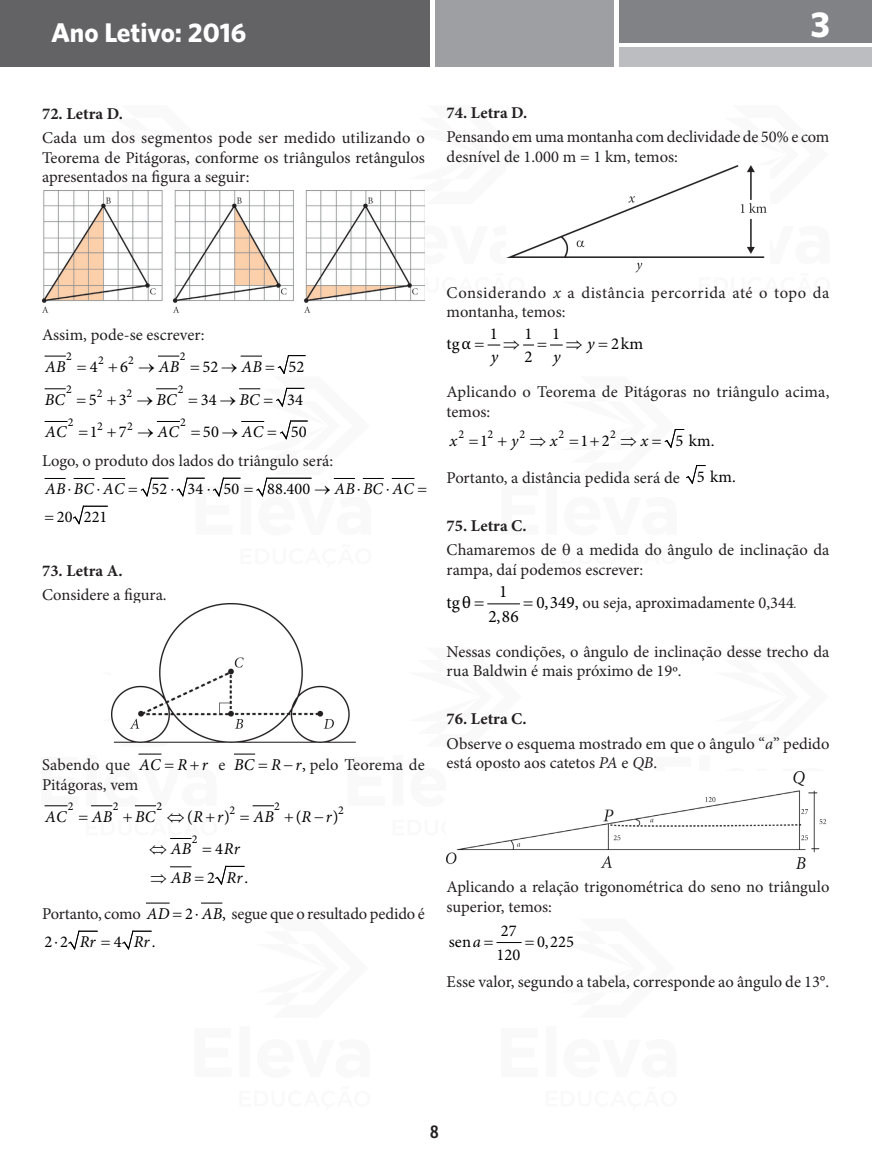
<style>
.page{position:relative;width:872px;height:1170px;background:#fff}
.page>*{position:absolute;margin:0;border:0;box-sizing:border-box;transform-origin:0 0}
.t1{font:700 36px "Whitney";color:#fff}
.t2{font:700 27px "Whitney";color:#fff}
.t3{font:600 18px "Whitney Condensed";color:#231f20}
.t4{font:17.4px "Minion Pro";color:#000001}
.t5{font:16.65px "Minion Pro";color:#000001}
.t6{font:italic 16.65px "Minion Pro";color:#000001}
.Questão{font:16.5px/19.8px "Minion Pro";color:#231f20}
.t7{font:16.5px "Minion Pro";letter-spacing:.005em;color:#000}
.Questão-2{font:16.5px/19.8px "Minion Pro";letter-spacing:.03em;color:#231f20}
.t8{font:italic 16.5px/28.3px "Minion Pro";color:#000}
.Questão-3{font:700 16.5px "Minion Pro";letter-spacing:.005em;color:#231f20}
.t9{font:16.35px "Minion Pro";letter-spacing:.005em;color:#000}
.t10{font:italic 16.35px "Minion Pro";color:#000}
.t11{font:12px "Minion Pro";color:#000}
.s1{font-style:italic}
.s2{color:#000}
.s3{font-style:normal}
.s4{font-style:italic;color:#000}
.s5{font-family:"Cambria Math"}
.s6{font-size:17.4px;color:#000001}
.s7{font-family:"Whitney";font-weight:500;font-size:10.5px}
</style>
<div class="page">
<div style="left:0;top:0;width:430px;height:67px;background:#636366"></div>
<div style="left:435px;top:0;width:179px;height:67px;background:#9d9fa2"></div>
<div style="left:619px;top:0;width:253px;height:42px;background:#808285"></div>
<div style="left:619px;top:47px;width:253px;height:20px;background:#bcbdc0"></div>
<img style="left:42px;top:190px;width:382px;height:123px">
<img style="left:164px;top:603px;width:191px;height:139px">
<svg style="left:234px;top:753px;width:21px;height:1px"></svg>
<svg style="left:253px;top:805px;width:20px;height:1px"></svg>
<svg style="left:171px;top:866px;width:20px;height:1px"></svg>
<svg style="left:215px;top:865px;width:29px;height:19px"></svg>
<svg style="left:146px;top:902px;width:23px;height:1px"></svg>
<svg style="left:201px;top:902px;width:21px;height:1px"></svg>
<svg style="left:122px;top:930px;width:29px;height:19px"></svg>
<img style="left:507px;top:166px;width:260px;height:107px">
<hr style="left:488px;top:603px;width:31px;height:1px;background:#000001">
<img style="left:446px;top:771px;width:381px;height:97px">
<svg style="left:44px;top:647px;width:173px;height:192px"></svg>
<svg style="left:68px;top:930px;width:30px;height:19px"></svg>
<svg style="left:45px;top:355px;width:370px;height:170px"></svg>
<svg style="left:487px;top:344px;width:75px;height:2px"></svg>
<h2 class="t2" style="left:51px;top:16px;width:197px">Ano Letivo: 2016</h2>
<h1 class="t1" style="left:810px;top:2px;width:21px">3</h1>
<p class="Questão-3" style="left:42px;top:102px;width:82px">72. Letra D.</p>
<p class="Questão" style="left:42px;top:128px;width:384px;text-align:justify">Cada um dos segmentos pode ser medido utilizando o Teorema de Pitágoras, conforme os triângulos retângulos apresentados na figura a seguir:</p>
<p class="Questão-3" style="left:446px;top:101px;width:82px">74. Letra D.</p>
<p class="Questão" style="left:446px;top:127px;width:384px">Pensando em uma montanha com declividade de 50% e com desnível de 1.000 m = 1 km, temos:</p>
<p class="Questão" style="left:42px;top:325px;width:164px">Assim, pode-se escrever:</p>
<p class="t11" style="left:66px;top:348px;width:7px">2</p>
<p class="t11" style="left:180px;top:348px;width:7px">2</p>
<p class="t11" style="left:98px;top:352px;width:7px">2</p>
<p class="t11" style="left:128px;top:352px;width:7px">2</p>
<p class="t11" style="left:66px;top:381px;width:7px">2</p>
<p class="t11" style="left:178px;top:381px;width:7px">2</p>
<p class="t11" style="left:97px;top:385px;width:7px">2</p>
<p class="t11" style="left:126px;top:385px;width:7px">2</p>
<p class="t11" style="left:68px;top:414px;width:7px">2</p>
<p class="t11" style="left:180px;top:414px;width:7px">2</p>
<p class="t11" style="left:97px;top:418px;width:7px">2</p>
<p class="t11" style="left:127px;top:418px;width:7px">2</p>
<p class="t8" style="left:45px;top:352px;width:22px">AB</p>
<p class="t8" style="left:138px;top:352px;width:42px">→ AB</p>
<p class="t8" style="left:45px;top:385px;width:22px">BC</p>
<p class="t8" style="left:137px;top:385px;width:41px">→BC</p>
<p class="t8" style="left:45px;top:418px;width:23px">AC</p>
<p class="t8" style="left:137px;top:418px;width:43px">→ AC</p>
<p class="Questão" style="left:42px;top:451px;width:292px">Logo, o produto dos lados do triângulo será:</p>
<p class="t9" style="left:151px;top:478px;width:89px">52 34 50</p>
<p class="t9" style="left:267px;top:478px;width:95px">88.400 → ⋅</p>
<p class="t9" style="left:57px;top:506px;width:52px">20 221</p>
<p class="t7" style="left:90px;top:355px;width:9px">4</p>
<p class="t7" style="left:120px;top:355px;width:9px">6</p>
<p class="t7" style="left:202px;top:355px;width:61px">52→ <span class="s1">AB</span></p>
<p class="t7" style="left:288px;top:355px;width:17px">52</p>
<p class="t7" style="left:89px;top:388px;width:9px">5</p>
<p class="t7" style="left:119px;top:388px;width:9px">3</p>
<p class="t7" style="left:201px;top:388px;width:60px">34→<span class="s1">BC</span></p>
<p class="t7" style="left:287px;top:388px;width:17px">34</p>
<p class="t7" style="left:90px;top:421px;width:9px">1</p>
<p class="t7" style="left:119px;top:421px;width:9px">7</p>
<p class="t7" style="left:203px;top:421px;width:62px">50→ <span class="s1">AC</span></p>
<p class="t7" style="left:291px;top:421px;width:17px">50</p>
<p class="t10" style="left:45px;top:478px;width:81px">AB BC AC</p>
<p class="t10" style="left:334px;top:478px;width:81px">AB BC AC</p>
<p class="Questão-3" style="left:42px;top:559px;width:82px">73. Letra A.</p>
<p class="Questão" style="left:42px;top:584px;width:126px">Considere a figura.</p>
<p class="Questão" style="left:42px;top:754px;width:89px">Sabendo que</p>
<p class="t8" style="left:139px;top:750px;width:70px">AC Rr</p>
<p class="Questão" style="left:218px;top:754px;width:9px">e</p>
<p class="t8" style="left:234px;top:750px;width:69px">BC Rr</p>
<p class="Questão" style="left:284px;top:754px;width:142px"><span class="s2">− ,</span> pelo Teorema de</p>
<p class="Questão" style="left:42px;top:774px;width:98px">Pitágoras, vem</p>
<p class="t11" style="left:68px;top:798px;width:7px">2</p>
<p class="t11" style="left:113px;top:798px;width:7px">2</p>
<p class="t11" style="left:156px;top:798px;width:7px">2</p>
<p class="t11" style="left:274px;top:798px;width:7px">2</p>
<p class="t11" style="left:229px;top:802px;width:7px">2</p>
<p class="t11" style="left:338px;top:802px;width:7px">2</p>
<p class="t11" style="left:192px;top:830px;width:7px">2</p>
<p class="t7" style="left:167px;top:805px;width:64px">⇔ (<span class="s1">R r</span>)</p>
<p class="t7" style="left:296px;top:805px;width:44px">(<span class="s1">R r</span>)</p>
<p class="t8" style="left:215px;top:834px;width:26px"><span class="s3">4</span>Rr</p>
<p class="t7" style="left:207px;top:866px;width:9px">2</p>
<p class="t8" style="left:227px;top:863px;width:23px">Rr<span class="s3">.</span></p>
<p class="t8" style="left:45px;top:802px;width:23px">AC</p>
<p class="t8" style="left:92px;top:802px;width:22px">AB</p>
<p class="t8" style="left:135px;top:802px;width:22px">BC</p>
<p class="t8" style="left:253px;top:802px;width:22px">AB</p>
<p class="t8" style="left:150px;top:834px;width:43px">⇔AB ⇒AB</p>
<p class="Questão" style="left:42px;top:903px;width:129px">Portanto, como <span class="s4">AD</span></p>
<p class="Questão" style="left:185px;top:903px;width:241px"><span class="s2">⋅2</span> <span class="s4">AB</span><span class="s2">,</span> segue que o resultado pedido é</p>
<p class="t7" style="left:44px;top:931px;width:25px">2 2</p>
<p class="t7" style="left:114px;top:931px;width:9px">4</p>
<p class="t8" style="left:134px;top:927px;width:23px">Rr<span class="s3">.</span></p>
<p class="t8" style="left:80px;top:927px;width:17px">Rr</p>
<p class="Questão-2" style="left:446px;top:282px;width:384px">Considerando <span class="s1">x</span> a distância percorrida até o topo da montanha, temos:</p>
<p class="t5" style="left:490px;top:322px;width:10px">1</p>
<p class="t5" style="left:524px;top:322px;width:37px">1 1</p>
<p class="t5" style="left:446px;top:333px;width:26px">tg<span class="s5">α</span></p>
<p class="t5" style="left:611px;top:333px;width:34px">2km</p>
<p class="t5" style="left:524px;top:346px;width:10px">2</p>
<p class="t6" style="left:566px;top:332px;width:30px">⇒ y</p>
<p class="t6" style="left:491px;top:345px;width:9px">y</p>
<p class="t6" style="left:553px;top:345px;width:9px">y</p>
<p class="Questão" style="left:446px;top:382px;width:384px">Aplicando o Teorema de Pitágoras no triângulo acima, temos:</p>
<p class="t11" style="left:458px;top:426px;width:7px">2</p>
<p class="t11" style="left:487px;top:426px;width:7px">2</p>
<p class="t11" style="left:519px;top:426px;width:7px">2</p>
<p class="t11" style="left:558px;top:426px;width:7px">2</p>
<p class="t11" style="left:610px;top:426px;width:7px">2</p>
<p class="t8" style="left:449px;top:426px;width:9px">x</p>
<p class="t8" style="left:511px;top:426px;width:9px">y</p>
<p class="t8" style="left:530px;top:426px;width:29px">⇒x</p>
<p class="t8" style="left:620px;top:426px;width:29px">⇒x</p>
<p class="t7" style="left:480px;top:429px;width:9px">1</p>
<p class="t7" style="left:580px;top:429px;width:31px">1 2</p>
<p class="t7" style="left:675px;top:429px;width:41px">5 km.</p>
<p class="Questão" style="left:446px;top:468px;width:235px">Portanto, a distância pedida será de</p>
<p class="t7" style="left:697px;top:465px;width:41px">5 km.</p>
<p class="Questão-3" style="left:446px;top:514px;width:81px">75. Letra C.</p>
<p class="Questão" style="left:446px;top:540px;width:384px">Chamaremos de ❑ a medida do ângulo de inclinação da rampa, daí podemos escrever:</p>
<p class="t4" style="left:499px;top:580px;width:10px">1</p>
<p class="t4" style="left:446px;top:591px;width:26px">tg<span class="s5">θ</span></p>
<p class="Questão" style="left:536px;top:593px;width:261px"><span class="s6">0,349,</span> ou seja, aproximadamente 0,344<span class="s7">.</span></p>
<p class="t4" style="left:488px;top:604px;width:32px">2,86</p>
<p class="Questão" style="left:446px;top:641px;width:384px">Nessas condições, o ângulo de inclinação desse trecho da rua Baldwin é mais próximo de 19º.</p>
<p class="Questão-3" style="left:446px;top:707px;width:81px">76. Letra C.</p>
<p class="Questão" style="left:446px;top:733px;width:384px">Observe o esquema mostrado em que o ângulo “<span class="s1">a</span>” pedido está oposto aos catetos <span class="s1">PA</span> e <span class="s1">QB</span>.</p>
<p class="Questão" style="left:446px;top:877px;width:384px">Aplicando a relação trigonométrica do seno no triângulo superior, temos:</p>
<p class="t7" style="left:501px;top:919px;width:17px">27</p>
<p class="t7" style="left:449px;top:930px;width:33px">sen<span class="s1">a</span></p>
<p class="t7" style="left:537px;top:930px;width:38px">0,225</p>
<p class="t7" style="left:496px;top:943px;width:25px">120</p>
<p class="Questão" style="left:446px;top:972px;width:384px">Esse valor, segundo a tabela, corresponde ao ângulo de 13°.</p>
<p class="t3" style="left:430px;top:1121px;width:10px">8</p>
</div>
